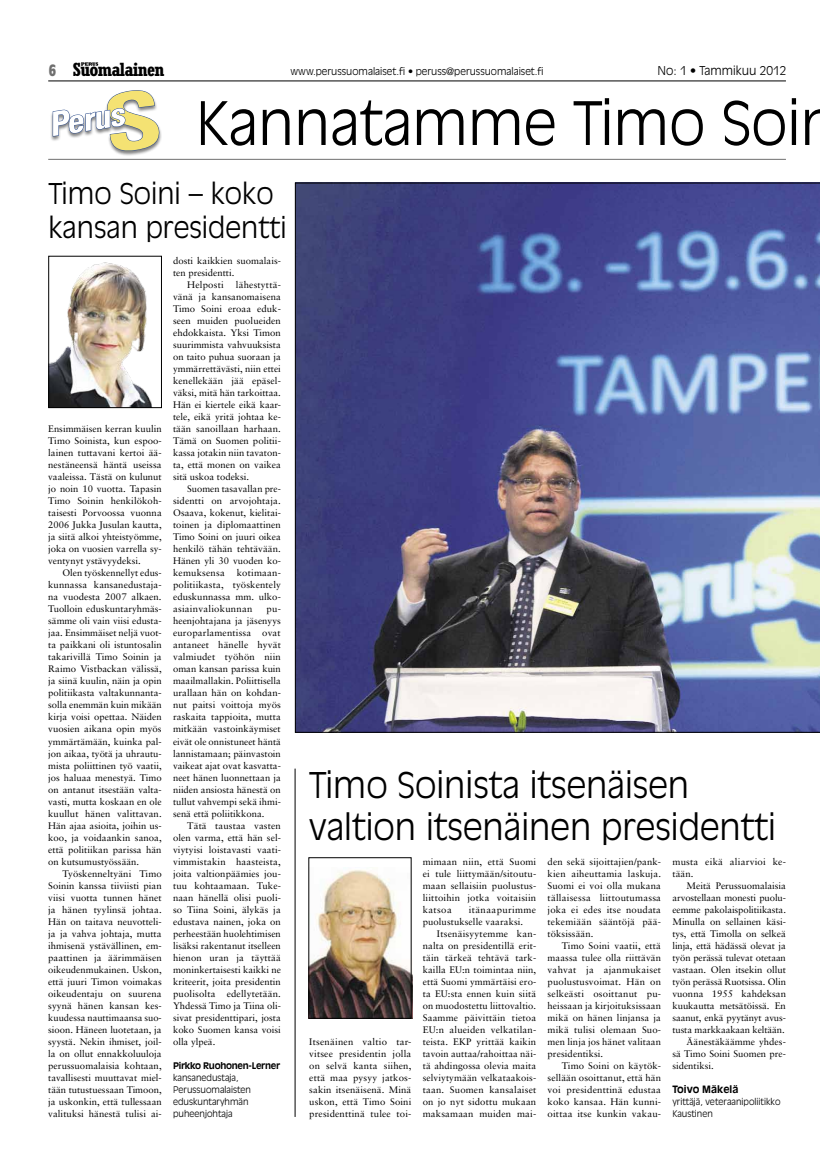
<style>
.page{position:relative;width:820px;height:1163px;background:#fff}
.page>*{position:absolute;margin:0;border:0;box-sizing:border-box;transform-origin:0 0}
.t1{font:300 59px "Antique Olive";color:#000}
.t2{font:300 35px/42px "Antique Olive";color:#000}
.t3{font:300 28.3px/33.9px "Antique Olive";color:#000}
.t4{font:700 condensed 18.8px "Rockwell";letter-spacing:-.04em;color:#000}
.t5{font:300 12px "Antique Olive";color:#000}
.t6{font:300 10px "Antique Olive";color:#000}
.t7{font:700 10px "Antique Olive";color:#000}
.t8{font:9.5px/12px "Sabon LT";color:#000;text-align:justify}
.t9{font:9.5px/12px "Sabon LT";letter-spacing:.02em;color:#000}
.t10{font:300 9px/12px "Antique Olive";color:#000}
.t11{font:700 9px "Antique Olive";letter-spacing:-.03em;color:#000}
.s1{font-family:"Antique Olive";font-size:16px;color:#6f6f6f}
.s2{font-size:27.8px}
</style>
<div class="page">
<svg style="left:81px;top:62px;width:17px;height:4px"></svg>
<hr style="left:48px;top:159px;width:737px;height:1px;background:#6f6f6f">
<hr style="left:48px;top:80px;width:737px;height:1px;background:#000">
<div style="left:50px;top:90px;width:112px;height:67px;background:#000;opacity:.5"></div>
<svg style="left:52px;top:90px;width:109px;height:63px"></svg>
<img style="left:295px;top:183px;width:524px;height:549px">
<img style="left:50px;top:262px;width:102px;height:144px">
<div style="left:48px;top:256px;width:114px;height:152px;border:1px solid #000"></div>
<img style="left:310px;top:867px;width:102px;height:151px">
<div style="left:308px;top:857px;width:103px;height:161px;border:1px solid #000"></div>
<hr style="left:295px;top:768px;width:1px;height:348px;background:#000">
<h3 class="t4" style="left:49px;top:58px;width:117px"><span class="s1">6</span> Suomalainen</h3>
<p class="t6" style="left:290px;top:65px;width:255px">www.perussuomalaiset.fi • peruss@perussuomalaiset.fi</p>
<p class="t5" style="left:657px;top:64px;width:131px">No: 1 • Tammikuu 2012</p>
<h1 class="t1" style="left:196px;top:88px;width:642px">Kannatamme Timo Soin</h1>
<h3 class="t3" style="left:48px;top:176px;width:239px">Timo Soini – koko kansan president<span class="s2">ti</span></h3>
<p class="t8" style="left:48px;top:423px;width:115px">Ensimmäisen kerran kuulin Timo Soinista, kun espoo&shy;lainen tuttavani kertoi ää&shy;nestäneensä häntä useissa vaaleissa. Tästä on kulunut jo noin 10 vuotta. Tapasin Timo Soinin henkilökoh&shy;taisesti Porvoossa vuonna 2006 Jukka Jusulan kautta, ja siitä alkoi yhteistyömme, joka on vuosien varrella sy&shy;ventynyt ystävyydeksi.</p>
<p class="t8" style="left:48px;top:567px;width:115px;text-indent:14px">Olen työskennellyt edus&shy;kunnassa kansanedustaja&shy;na vuodesta 2007 alkaen.<br>Tuolloin eduskuntaryhmäs&shy;sämme oli vain viisi edusta&shy;jaa. Ensimmäiset neljä vuot&shy;ta paikkani oli istuntosalin takarivillä Timo Soinin ja Raimo Vistbackan välissä, ja siinä kuulin, näin ja opin politiikasta valtakunnanta&shy;solla enemmän kuin mikään kirja voisi opettaa. Näiden vuosien aikana opin myös ymmärtämään, kuinka pal&shy;jon aikaa, työtä ja uhrautu&shy;mista poliittinen työ vaatii, jos haluaa menestyä. Timo on antanut itsestään valta&shy;vasti, mutta koskaan en ole kuullut hänen valittavan.<br>Hän ajaa asioita, joihin us&shy;koo, ja voidaankin sanoa, että politiikan parissa hän on kutsumustyössään.</p>
<p class="t8" style="left:48px;top:867px;width:115px;text-indent:14px">Työskenneltyäni Timo Soinin kanssa tiiviisti pian viisi vuotta tunnen hänet ja hänen tyylinsä johtaa.<br>Hän on taitava neuvotteli&shy;ja ja vahva johtaja, mutta ihmisenä ystävällinen, em&shy;paattinen ja äärimmäisen oikeudenmukainen. Uskon, että juuri Timon voimakas oikeudentaju on suurena syynä hänen kansan kes&shy;kuudessa nauttimaansa suo&shy;sioon. Häneen luotetaan, ja syystä. Nekin ihmiset, joil&shy;la on ollut ennakkoluuloja perussuomalaisia kohtaan, tavallisesti muuttavat miel&shy;tään tutustuessaan Timoon, ja uskonkin, että tullessaan valituksi hänestä tulisi ai-</p>
<p class="t8" style="left:173px;top:255px;width:109px">dosti kaikkien suomalais-</p>
<p class="t8" style="left:173px;top:267px;width:63px">ten presidentti.</p>
<p class="t9" style="left:187px;top:279px;width:38px">Helposti</p>
<p class="t8" style="left:173px;top:279px;width:109px;text-indent:63px">lähestyttä&shy;vänä ja kansanomaisena Timo Soini eroaa eduk&shy;seen muiden puolueiden ehdokkaista. Yksi Timon suurimmista vahvuuksista on taito puhua suoraan ja ymmärrettävästi, niin ettei kenellekään jää epäsel&shy;väksi, mitä hän tarkoittaa.<br>Hän ei kiertele eikä kaar&shy;tele, eikä yritä johtaa ke&shy;tään sanoillaan harhaan.<br>Tämä on Suomen politii&shy;kassa jotakin niin tavaton&shy;ta, että monen on vaikea sitä uskoa todeksi.</p>
<p class="t8" style="left:173px;top:483px;width:109px;text-indent:14px">Suomen tasavallan pre&shy;sidentti on arvojohtaja.<br>Osaava, kokenut, kielitai&shy;toinen ja diplomaattinen Timo Soini on juuri oikea henkilö tähän tehtävään.<br>Hänen yli 30 vuoden ko&shy;kemuksensa</p>
<p class="t8" style="left:173px;top:567px;width:109px;text-indent:64px">kotimaan&shy;politiikasta, työskentely eduskunnassa mm. ulko&shy;asiainvaliokunnan</p>
<p class="t8" style="left:173px;top:603px;width:109px;text-indent:93px">pu&shy;heenjohtajana ja jäsenyys europarlamentissa ovat antaneet hänelle hyvät valmiudet työhön niin oman kansan parissa kuin maailmallakin. Poliittisella urallaan hän on kohdan&shy;nut paitsi voittoja myös raskaita tappioita, mutta mitkään vastoinkäymiset eivät ole onnistuneet häntä lannistamaan; päinvastoin vaikeat ajat ovat kasvatta&shy;neet hänen luonnettaan ja niiden ansiosta hänestä on tullut vahvempi sekä ihmi&shy;senä että poliitikkona.</p>
<p class="t8" style="left:173px;top:819px;width:109px;text-indent:14px">Tätä taustaa vasten olen varma, että hän sel&shy;viytyisi loistavasti vaati&shy;vimmistakin haasteista, joita valtionpäämies jou&shy;tuu kohtaamaan. Tuke&shy;naan hänellä olisi puoli&shy;so Tiina Soini, älykäs ja edustava nainen, joka on perheestään huolehtimisen lisäksi rakentanut itselleen hienon uran ja täyttää moninkertaisesti kaikki ne kriteerit, joita presidentin puolisolta edellytetään.<br>Yhdessä Timo ja Tiina oli&shy;sivat presidenttipari, josta koko Suomen kansa voisi olla ylpeä.</p>
<p class="t11" style="left:173px;top:1059px;width:108px">Pirkko Ruohonen-Lerner</p>
<p class="t10" style="left:173px;top:1070px;width:79px">kansanedustaja,<br>Perussuomalaisten eduskuntaryhmän puheenjohtaja</p>
<h2 class="t2" style="left:309px;top:763px;width:468px">Timo Soinista itsenäisen valtion itsenäinen presidentti</h2>
<p class="t8" style="left:309px;top:1035px;width:104px">Itsenäinen valtio tar&shy;vitsee presidentin jolla on selvä kanta siihen, että maa pysyy jatkos&shy;sakin itsenäisenä. Minä uskon, että Timo Soini presidenttinä tulee toi-</p>
<p class="t8" style="left:422px;top:855px;width:115px">mimaan niin, että Suomi ei tule liittymään/sitoutu&shy;maan sellaisiin puolustus&shy;liittoihin jotka voitaisiin katsoa</p>
<p class="t8" style="left:422px;top:903px;width:115px;text-indent:46px">itänaapurimme puolustukselle vaaraksi.</p>
<p class="t8" style="left:422px;top:927px;width:115px;text-indent:14px">Itsenäisyytemme kan&shy;nalta on presidentillä erit&shy;täin tärkeä tehtävä tark&shy;kailla EU:n toimintaa niin, että Suomi ymmärtäisi ero&shy;ta EU:sta ennen kuin siitä on muodostettu liittovaltio.<br>Saamme päivittäin tietoa EU:n alueiden velkatilan&shy;teista. EKP yrittää kaikin tavoin auttaa/rahoittaa näi&shy;tä ahdingossa olevia maita selviytymään velkataakois&shy;taan. Suomen kansalaiset on jo nyt sidottu mukaan maksamaan muiden mai-</p>
<p class="t8" style="left:547px;top:855px;width:115px">den sekä sijoittajien/pank&shy;kien aiheuttamia laskuja.<br>Suomi ei voi olla mukana tällaisessa liittoutumassa joka ei edes itse noudata tekemiään sääntöjä pää&shy;töksissään.</p>
<p class="t8" style="left:547px;top:939px;width:115px;text-indent:14px">Timo Soini vaatii, että maassa tulee olla riittävän vahvat ja ajanmukaiset puolustusvoimat. Hän on selkeästi osoittanut pu&shy;heissaan ja kirjoituksissaan mikä on hänen linjansa ja mikä tulisi olemaan Suo&shy;men linja jos hänet valitaan presidentiksi.</p>
<p class="t8" style="left:547px;top:1059px;width:115px;text-indent:14px">Timo Soini on käytök&shy;sellään osoittanut, että hän voi presidenttinä edustaa koko kansaa. Hän kunni&shy;oittaa itse kunkin vakau-</p>
<p class="t9" style="left:672px;top:855px;width:115px">musta eikä aliarvioi ke&shy;tään.</p>
<p class="t8" style="left:686px;top:879px;width:101px">Meitä Perussuomalaisia</p>
<p class="t8" style="left:672px;top:891px;width:115px">arvostellaan monesti puolu-</p>
<p class="t8" style="left:672px;top:903px;width:115px">eemme pakolaispolitiikasta.</p>
<p class="t8" style="left:672px;top:915px;width:115px">Minulla on sellainen käsi-</p>
<p class="t8" style="left:672px;top:927px;width:115px">tys, että Timolla on selkeä</p>
<p class="t8" style="left:672px;top:939px;width:115px">linja, että hädässä olevat ja</p>
<p class="t8" style="left:672px;top:951px;width:115px">työn perässä tulevat otetaan</p>
<p class="t8" style="left:672px;top:963px;width:115px">vastaan. Olen itsekin ollut</p>
<p class="t8" style="left:672px;top:975px;width:115px">työn perässä Ruotsissa. Olin</p>
<p class="t8" style="left:672px;top:987px;width:115px">vuonna 1955 kahdeksan</p>
<p class="t8" style="left:672px;top:999px;width:115px">kuukautta metsätöissä. En</p>
<p class="t8" style="left:672px;top:1011px;width:115px">saanut, enkä pyytänyt avus-</p>
<p class="t8" style="left:672px;top:1023px;width:114px">tusta markkaakaan keltään.</p>
<p class="t8" style="left:686px;top:1035px;width:101px">Äänestäkäämme yhdes-</p>
<p class="t8" style="left:672px;top:1047px;width:115px">sä Timo Soini Suomen pre-</p>
<p class="t8" style="left:672px;top:1059px;width:43px">sidentiksi.</p>
<p class="t7" style="left:672px;top:1082px;width:67px">Toivo Mäkelä</p>
<p class="t10" style="left:672px;top:1094px;width:109px">yrittäjä, veteraanipoliitikko<br>Kaustinen</p>
</div>
